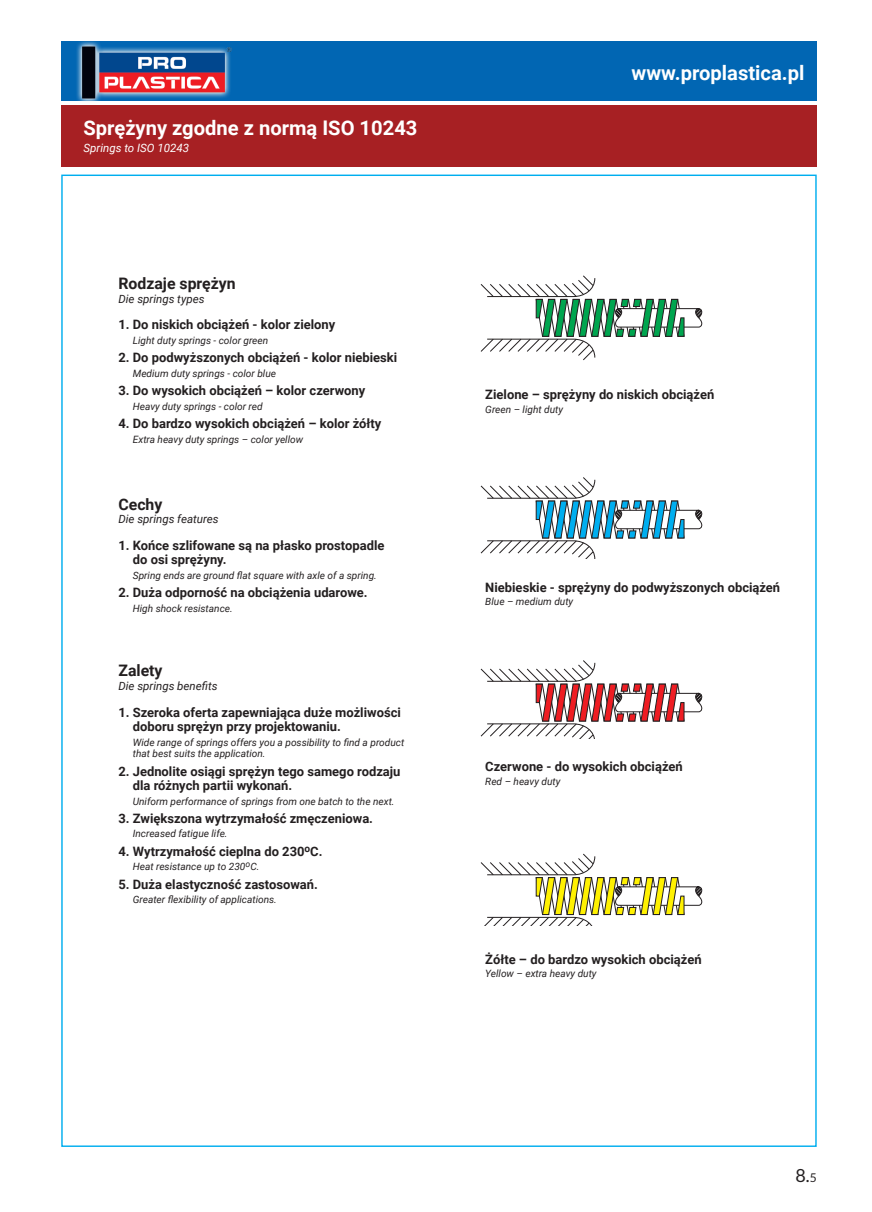
<style>
.page{position:relative;width:872px;height:1212px;background:#fff}
.page>*{position:absolute;margin:0;border:0;box-sizing:border-box;transform-origin:0 0}
.t1{font:700 20.1px "Roboto";color:#fff}
.t2{font:18px "Lato";color:#231f20}
.Paragraph_Style_1{font:700 15.9px "Roboto";color:#231f20}
.Paragraph_Style_1-2{font:700 12.9px/14.4px "Roboto";color:#231f20}
.Paragraph_Style_1-3{font:italic 11.55px "Roboto";color:#231f20}
.t3{font:italic 11.55px "Roboto";color:#fff}
.Paragraph_Style_1-4{font:italic 10.05px/11.6px "Roboto";color:#231f20}
.s1{font-size:12px}
</style>
<div class="page">
<div style="left:61px;top:41px;width:755px;height:60px;background:#0166b3"></div>
<div style="left:61px;top:105px;width:755px;height:61px;background:#a72023"></div>
<img style="left:77px;top:41px;width:155px;height:60px">
<svg style="left:480px;top:275px;width:223px;height:85px"></svg>
<svg style="left:480px;top:477px;width:223px;height:81px"></svg>
<svg style="left:480px;top:660px;width:223px;height:79px"></svg>
<svg style="left:480px;top:854px;width:223px;height:72px"></svg>
<p class="t1" style="left:83px;top:114px;width:335px">Sprężyny zgodne z normą ISO 10243</p>
<p class="t3" style="left:83px;top:140px;width:107px">Springs to ISO 10243</p>
<p class="Paragraph_Style_1" style="left:118px;top:272px;width:119px">Rodzaje sprężyn</p>
<p class="Paragraph_Style_1-3" style="left:118px;top:291px;width:88px">Die springs types</p>
<p class="Paragraph_Style_1-2" style="left:118px;top:317px;width:218px">1. Do niskich obciążeń - kolor zielony</p>
<p class="Paragraph_Style_1-4" style="left:133px;top:334px;width:137px">Light duty springs - color green</p>
<p class="Paragraph_Style_1-2" style="left:118px;top:350px;width:280px">2. Do podwyższonych obciążeń - kolor niebieski</p>
<p class="Paragraph_Style_1-4" style="left:133px;top:367px;width:145px">Medium duty springs - color blue</p>
<p class="Paragraph_Style_1-2" style="left:118px;top:383px;width:248px">3. Do wysokich obciążeń – kolor czerwony</p>
<p class="Paragraph_Style_1-4" style="left:133px;top:400px;width:131px">Heavy duty springs - color red</p>
<p class="Paragraph_Style_1-2" style="left:118px;top:416px;width:264px">4. Do bardzo wysokich obciążeń – kolor żółty</p>
<p class="Paragraph_Style_1-4" style="left:133px;top:433px;width:172px">Extra heavy duty springs – color yellow</p>
<p class="Paragraph_Style_1" style="left:118px;top:493px;width:45px">Cechy</p>
<p class="Paragraph_Style_1-3" style="left:118px;top:511px;width:102px">Die springs features</p>
<p class="Paragraph_Style_1-2" style="left:133px;top:538px;width:253px;text-indent:-14px">1. Końce szlifowane są na płasko prostopadle do osi sprężyny.</p>
<p class="Paragraph_Style_1-4" style="left:133px;top:569px;width:245px">Spring ends are ground flat square with axle of a spring.</p>
<p class="Paragraph_Style_1-2" style="left:118px;top:585px;width:251px">2. Duża odporność na obciążenia udarowe.</p>
<p class="Paragraph_Style_1-4" style="left:133px;top:602px;width:101px">High shock resistance.</p>
<p class="Paragraph_Style_1" style="left:118px;top:660px;width:46px">Zalety</p>
<p class="Paragraph_Style_1-3" style="left:118px;top:678px;width:101px">Die springs benefits</p>
<p class="Paragraph_Style_1-2" style="left:133px;top:705px;width:269px;text-indent:-14px">1. Szeroka oferta zapewniająca duże możliwości doboru sprężyn przy projektowaniu.</p>
<p class="Paragraph_Style_1-4" style="left:133px;top:736px;width:273px">Wide range of springs offers you a possibility to find a product that best suits the application.</p>
<p class="Paragraph_Style_1-2" style="left:133px;top:763px;width:269px;text-indent:-14px">2. Jednolite osiągi sprężyn tego samego rodzaju dla różnych partii wykonań.</p>
<p class="Paragraph_Style_1-4" style="left:133px;top:795px;width:263px">Uniform performance of springs from one batch to the next.</p>
<p class="Paragraph_Style_1-2" style="left:118px;top:811px;width:256px">3. Zwiększona wytrzymałość zmęczeniowa.</p>
<p class="Paragraph_Style_1-4" style="left:133px;top:828px;width:96px">Increased fatigue life.</p>
<p class="Paragraph_Style_1-2" style="left:118px;top:843px;width:206px">4. Wytrzymałość cieplna do 230<sup>o</sup>C.</p>
<p class="Paragraph_Style_1-4" style="left:133px;top:860px;width:128px">Heat resistance up to 230<sup>o</sup>C.</p>
<p class="Paragraph_Style_1-2" style="left:118px;top:876px;width:201px">5. Duża elastyczność zastosowań.</p>
<p class="Paragraph_Style_1-4" style="left:133px;top:893px;width:146px">Greater flexibility of applications.</p>
<p class="t1" style="left:631px;top:58px;width:174px">www.proplastica.pl</p>
<p class="Paragraph_Style_1-2" style="left:485px;top:387px;width:230px">Zielone – sprężyny do niskich obciążeń</p>
<p class="Paragraph_Style_1-4" style="left:485px;top:403px;width:79px">Green – light duty</p>
<p class="Paragraph_Style_1-2" style="left:485px;top:579px;width:296px">Niebieskie - sprężyny do podwyższonych obciążeń</p>
<p class="Paragraph_Style_1-4" style="left:485px;top:596px;width:89px">Blue – medium duty</p>
<p class="Paragraph_Style_1-2" style="left:485px;top:759px;width:199px">Czerwone - do wysokich obciążeń</p>
<p class="Paragraph_Style_1-4" style="left:485px;top:775px;width:77px">Red – heavy duty</p>
<p class="Paragraph_Style_1-2" style="left:485px;top:951px;width:218px">Żółte – do bardzo wysokich obciążeń</p>
<p class="Paragraph_Style_1-4" style="left:485px;top:968px;width:113px">Yellow – extra heavy duty</p>
<h2 class="t2" style="left:795px;top:1166px;width:23px">8.<span class="s1">5</span></h2>
</div>
